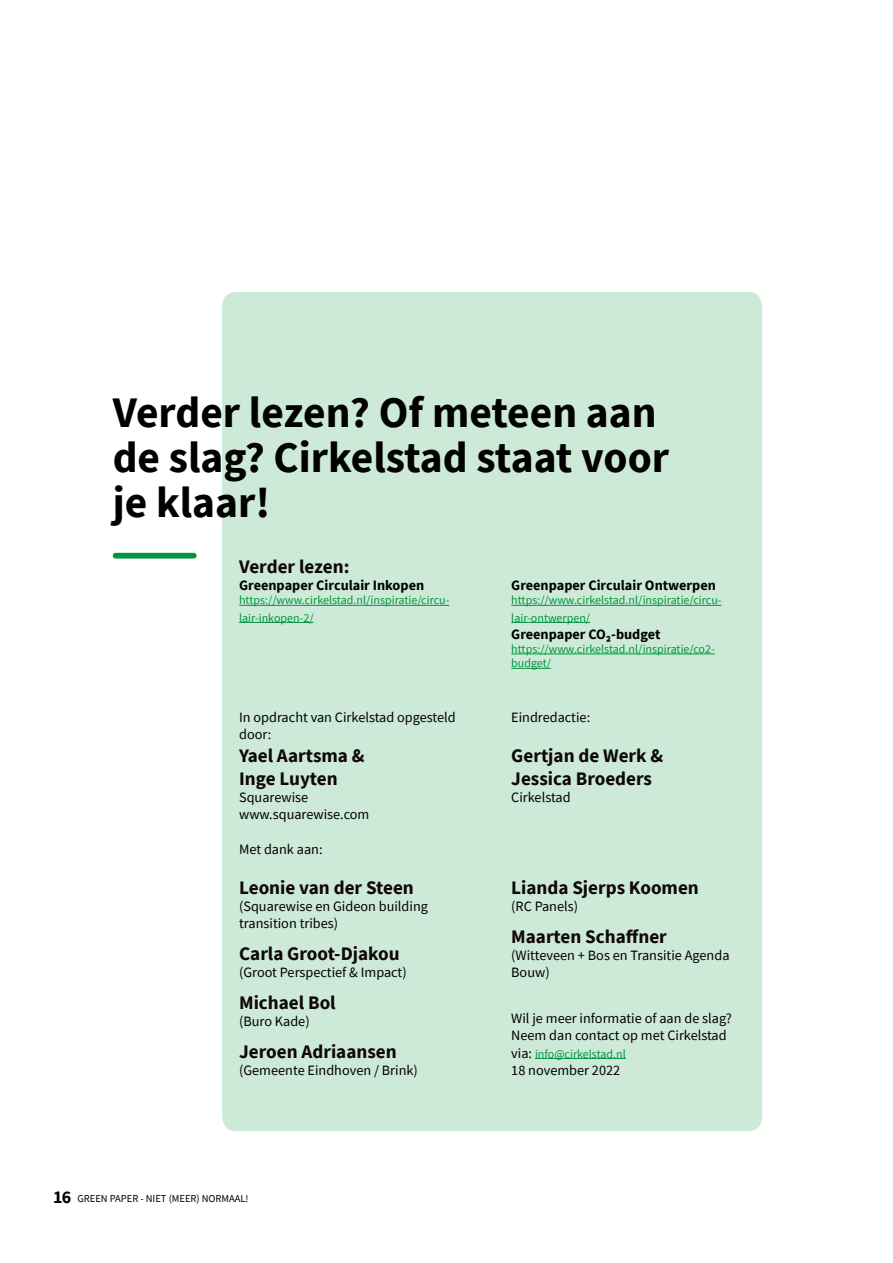
<style>
.page{position:relative;width:893px;height:1263px;background:#fff}
.page>*{position:absolute;margin:0;border:0;box-sizing:border-box;transform-origin:0 0}
.t1{font:700 43.5px/45px "Source Sans Pro";color:#000}
.t2{font:700 19.2px/23px "Source Sans Pro";color:#100708}
.t3{font:14.25px/17.1px "Source Sans Pro";color:#000}
.t4{font:700 14.25px "Source Sans Pro";color:#000}
.t5{font:12px/17.1px "Source Sans Pro";color:#00943c}
.t6{font:10.5px "Source Sans Pro";color:#000}
.s1{font-weight:700;font-size:18px}
.s2{font-size:14.25px;color:#000}
</style>
<div class="page">
<div style="left:222px;top:292px;width:540px;height:839px;background:#cdead8"></div>
<div style="left:116px;top:553px;width:78px;height:5px;background:#00943c"></div>
<hr style="left:239px;top:605px;width:210px;height:1px;background:#00943c">
<hr style="left:239px;top:622px;width:75px;height:1px;background:#00943c">
<hr style="left:511px;top:605px;width:211px;height:1px;background:#00943c">
<hr style="left:511px;top:622px;width:79px;height:1px;background:#00943c">
<hr style="left:511px;top:654px;width:204px;height:1px;background:#00943c">
<hr style="left:511px;top:668px;width:40px;height:1px;background:#00943c">
<hr style="left:535px;top:1058px;width:91px;height:1px;background:#00943c">
<h1 class="t1" style="left:113px;top:389px;width:558px">Verder lezen? Of meteen aan de slag? Cirkelstad staat voor je klaar!</h1>
<h2 class="t2" style="left:239px;top:555px;width:112px">Verder lezen:</h2>
<p class="t4" style="left:239px;top:576px;width:187px">Greenpaper Circulair Inkopen</p>
<p class="t5" style="left:239px;top:592px;width:212px">https://www.cirkelstad.nl/inspiratie/circu&shy;lair-inkopen-2/</p>
<p class="t3" style="left:239px;top:709px;width:218px">In opdracht van Cirkelstad opgesteld door:</p>
<h2 class="t2" style="left:239px;top:744px;width:127px">Yael Aartsma &amp;<br>Inge Luyten</h2>
<p class="t3" style="left:239px;top:789px;width:132px">Squarewise www.squarewise.com</p>
<p class="t3" style="left:239px;top:840px;width:85px">Met dank aan:</p>
<h2 class="t2" style="left:239px;top:875px;width:176px">Leonie van der Steen</h2>
<p class="t3" style="left:239px;top:897px;width:190px">(Squarewise en Gideon building transition tribes)</p>
<h2 class="t2" style="left:239px;top:942px;width:162px">Carla Groot-Djakou</h2>
<p class="t3" style="left:239px;top:964px;width:169px">(Groot Perspectief &amp; Impact)</p>
<h2 class="t2" style="left:239px;top:991px;width:98px">Michael Bol</h2>
<p class="t3" style="left:239px;top:1013px;width:72px">(Buro Kade)</p>
<h2 class="t2" style="left:239px;top:1040px;width:159px">Jeroen Adriaansen</h2>
<p class="t3" style="left:239px;top:1062px;width:180px">(Gemeente Eindhoven / Brink)</p>
<p class="t6" style="left:53px;top:1192px;width:197px"><span class="s1">16</span> GREEN PAPER - NIET (MEER) NORMAAL!</p>
<p class="t4" style="left:511px;top:576px;width:206px">Greenpaper Circulair Ontwerpen</p>
<p class="t5" style="left:511px;top:592px;width:212px">https://www.cirkelstad.nl/inspiratie/circu&shy;lair-ontwerpen/</p>
<p class="t4" style="left:511px;top:624px;width:151px">Greenpaper CO₂-budget</p>
<p class="t5" style="left:511px;top:642px;width:205px;line-height:14.4px">https://www.cirkelstad.nl/inspiratie/co2- budget/</p>
<p class="t3" style="left:511px;top:709px;width:80px">Eindredactie:</p>
<h2 class="t2" style="left:511px;top:744px;width:154px">Gertjan de Werk &amp;<br>Jessica Broeders</h2>
<p class="t3" style="left:511px;top:789px;width:61px">Cirkelstad</p>
<h2 class="t2" style="left:511px;top:876px;width:189px">Lianda Sjerps Koomen</h2>
<p class="t3" style="left:511px;top:898px;width:68px">(RC Panels)</p>
<h2 class="t2" style="left:511px;top:925px;width:157px">Maarten Schaffner</h2>
<p class="t3" style="left:511px;top:947px;width:220px">(Witteveen + Bos en Transitie Agenda<br>Bouw)</p>
<p class="t3" style="left:511px;top:1010px;width:222px">Wil je meer informatie of aan de slag?<br>Neem dan contact op met Cirkelstad</p>
<p class="t5" style="left:511px;top:1045px;width:116px"><span class="s2">via:</span> info@cirkelstad.nl</p>
<p class="t3" style="left:511px;top:1061px;width:111px">18 november 2022</p>
</div>
